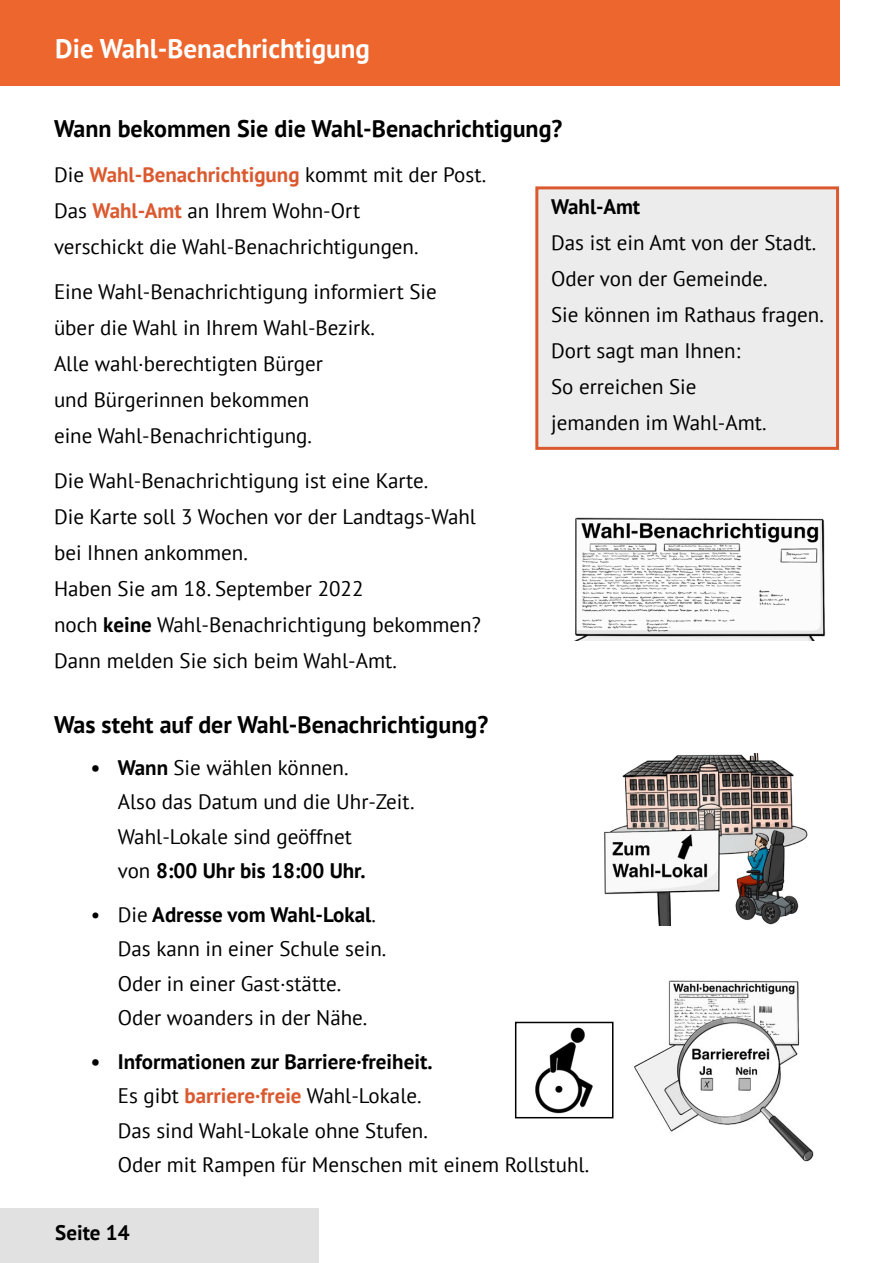
<style>
.page{position:relative;width:893px;height:1263px;background:#fff}
.page>*{position:absolute;margin:0;border:0;box-sizing:border-box;transform-origin:0 0}
.t1{font:700 27px "PT Sans";color:#fff}
.t2{font:700 24px "PT Sans";color:#000}
.t3{font:21px/34.5px "PT Sans";color:#000}
.t4{font:700 21px "PT Sans";color:#000}
.s1{font-weight:700;color:#db592f}
.s2{font-weight:700}
</style>
<div class="page">
<div style="left:0;top:1209px;width:319px;height:54px;background:#e1e1e1"></div>
<div style="left:0;top:0;width:840px;height:86px;background:#ec662d"></div>
<img style="left:575px;top:517px;width:251px;height:123px">
<div style="left:537px;top:188px;width:300px;height:260px;background:#ececec"></div>
<div style="left:535px;top:186px;width:304px;height:264px;border:3px solid #db592f"></div>
<img style="left:604px;top:753px;width:204px;height:172px">
<img style="left:634px;top:980px;width:180px;height:182px">
<img style="left:535px;top:1027px;width:58px;height:87px">
<div style="left:515px;top:1022px;width:98px;height:96px;border:2px solid #000"></div>
<p class="t1" style="left:55px;top:30px;width:316px">Die Wahl-Benachrichtigung</p>
<p class="t2" style="left:54px;top:113px;width:510px">Wann bekommen Sie die Wahl-Benachrichtigung?</p>
<p class="t3" style="left:54px;top:156px;width:434px;line-height:36px">Die <span class="s1">Wahl-Benachrichtigung</span> kommt mit der Post.<br>Das <span class="s1">Wahl-Amt</span> an Ihrem Wohn-Ort</p>
<p class="t3" style="left:54px;top:229px;width:366px">verschickt die Wahl-Benachrichtigungen.</p>
<p class="t3" style="left:54px;top:274px;width:384px">Eine Wahl-Benachrichtigung informiert Sie</p>
<p class="t3" style="left:54px;top:310px;width:322px">über die Wahl in Ihrem Wahl-Bezirk.</p>
<p class="t3" style="left:54px;top:345px;width:270px;line-height:36px">Alle wahl·berechtigten Bürger und Bürgerinnen bekommen eine Wahl-Benachrichtigung.</p>
<p class="t3" style="left:54px;top:462px;width:424px;line-height:36px">Die Wahl-Benachrichtigung ist eine Karte.<br>Die Karte soll 3 Wochen vor der Landtags-Wahl bei Ihnen ankommen.</p>
<p class="t3" style="left:54px;top:570px;width:428px;line-height:36px">Haben Sie am 18. September 2022<br>noch <span class="s2">keine</span> Wahl-Benachrichtigung bekommen?</p>
<p class="t3" style="left:54px;top:643px;width:345px">Dann melden Sie sich beim Wahl-Amt.</p>
<p class="t4" style="left:551px;top:193px;width:91px">Wahl-Amt</p>
<p class="t3" style="left:551px;top:225px;width:267px">Das ist ein Amt von der Stadt.</p>
<p class="t3" style="left:551px;top:261px;width:218px">Oder von der Gemeinde.</p>
<p class="t3" style="left:551px;top:297px;width:274px">Sie können im Rathaus fragen.</p>
<p class="t3" style="left:551px;top:333px;width:191px">Dort sagt man Ihnen:</p>
<p class="t3" style="left:551px;top:368px;width:217px;line-height:36px">So erreichen Sie jemanden im Wahl-Amt.</p>
<p class="t2" style="left:54px;top:709px;width:436px">Was steht auf der Wahl-Benachrichtigung?</p>
<p class="t3" style="left:118px;top:749px;width:298px;text-indent:-27px"><span class="s2">• Wann</span> Sie wählen können.<br>Also das Datum und die Uhr-Zeit.<br>Wahl-Lokale sind geöffnet<br>von <span class="s2">8:00 Uhr bis 18:00 Uhr.</span></p>
<p class="t3" style="left:118px;top:896px;width:270px;text-indent:-27px">• Die <span class="s2">Adresse vom Wahl-Lokal</span>.<br>Das kann in einer Schule sein.<br>Oder in einer Gast·stätte.<br>Oder woanders in der Nähe.</p>
<p class="t3" style="left:118px;top:1043px;width:473px;text-indent:-27px"><span class="s2">• Informationen zur Barriere·freiheit.<br></span>Es gibt <span class="s1">barriere·freie</span> Wahl-Lokale.<br>Das sind Wahl-Lokale ohne Stufen.<br>Oder mit Rampen für Menschen mit einem Rollstuhl.</p>
<p class="t4" style="left:55px;top:1218px;width:76px">Seite 14</p>
</div>
